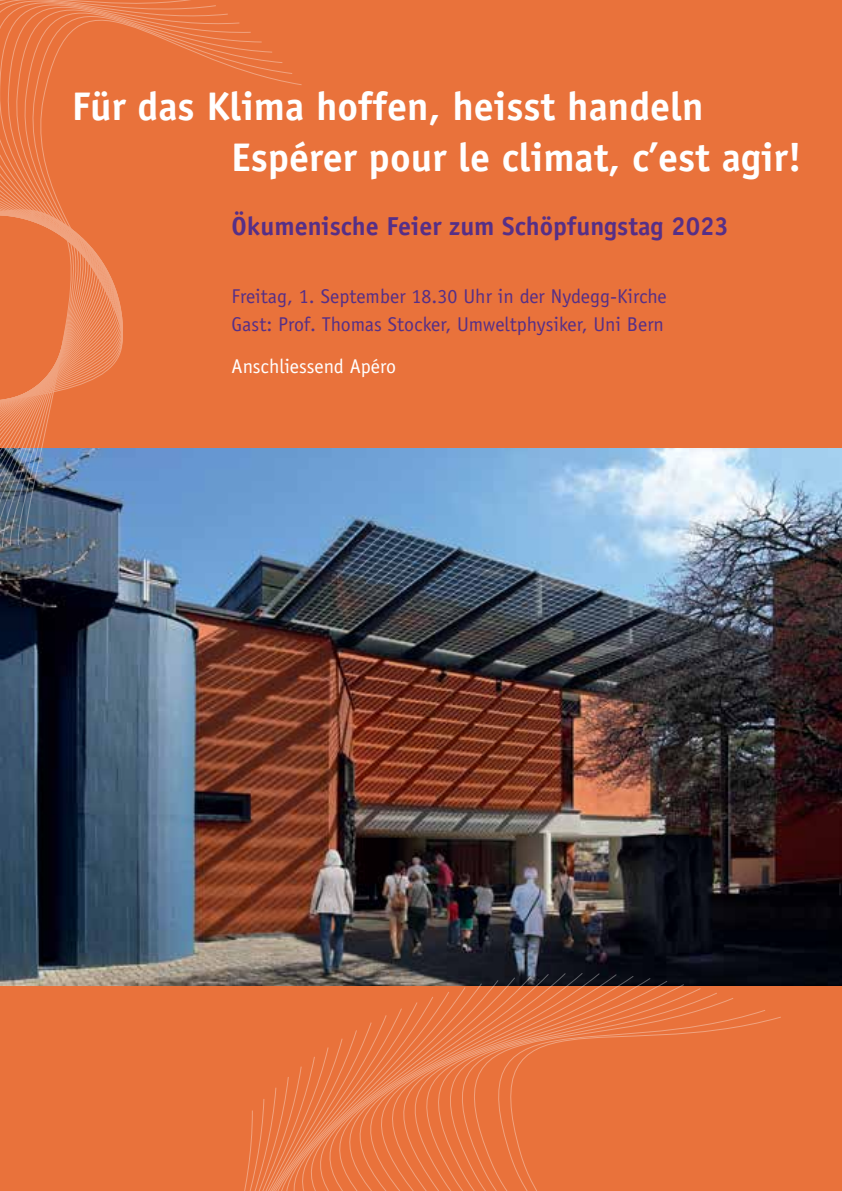
<style>
.page{position:relative;width:842px;height:1191px;background:#e9723b}
.page>*{position:absolute;margin:0;border:0;box-sizing:border-box;transform-origin:0 0}
.t1{font:700 40px/51px "Officina Sans";color:#fff}
.t2{font:700 26px "Officina Sans";color:#562f87}
.t3{font:20px/28px "Officina Sans";color:#562f87}
.t4{font:20px "Officina Sans";color:#fff}
</style>
<div class="page">
<img style="left:0;top:448px;width:842px;height:537px">
<svg style="left:293px;top:83px;width:9px;height:464px"></svg>
<svg style="left:273px;top:71px;width:20px;height:476px"></svg>
<svg style="left:273px;top:61px;width:10px;height:484px"></svg>
<svg style="left:252px;top:51px;width:21px;height:496px"></svg>
<svg style="left:252px;top:41px;width:10px;height:479px"></svg>
<svg style="left:221px;top:13px;width:5px;height:532px"></svg>
<svg style="left:212px;top:5px;width:5px;height:540px"></svg>
<svg style="left:206px;top:5px;width:6px;height:541px"></svg>
<svg style="left:201px;top:6px;width:5px;height:540px"></svg>
<svg style="left:168px;top:7px;width:33px;height:539px"></svg>
<svg style="left:189px;top:0;width:6px;height:545px"></svg>
<svg style="left:182px;top:0;width:7px;height:545px"></svg>
<svg style="left:168px;top:0;width:14px;height:545px"></svg>
<svg style="left:168px;top:0;width:7px;height:544px"></svg>
<svg style="left:154px;top:1px;width:14px;height:545px"></svg>
<svg style="left:154px;top:1px;width:7px;height:544px"></svg>
<svg style="left:146px;top:2px;width:8px;height:544px"></svg>
<svg style="left:138px;top:2px;width:8px;height:544px"></svg>
<svg style="left:130px;top:2px;width:8px;height:544px"></svg>
<svg style="left:0;top:2px;width:130px;height:546px"></svg>
<svg style="left:0;top:2px;width:122px;height:544px"></svg>
<svg style="left:105px;top:2px;width:9px;height:543px"></svg>
<svg style="left:0;top:0;width:105px;height:545px"></svg>
<svg style="left:383px;top:1014px;width:398px;height:7px"></svg>
<svg style="left:368px;top:1021px;width:399px;height:8px"></svg>
<svg style="left:354px;top:1029px;width:373px;height:8px"></svg>
<svg style="left:339px;top:1037px;width:279px;height:9px"></svg>
<svg style="left:325px;top:1046px;width:220px;height:10px"></svg>
<svg style="left:312px;top:1056px;width:215px;height:9px"></svg>
<svg style="left:299px;top:1065px;width:220px;height:11px"></svg>
<svg style="left:286px;top:1076px;width:228px;height:11px"></svg>
<svg style="left:274px;top:1087px;width:238px;height:11px"></svg>
<svg style="left:263px;top:1098px;width:249px;height:11px"></svg>
<svg style="left:244px;top:1109px;width:293px;height:82px"></svg>
<h1 class="t1" style="left:232px;top:80px;width:572px;text-indent:-160px">Für das Klima hoffen, heisst handeln<br>Espérer pour le climat, c’est agir!</h1>
<h2 class="t2" style="left:232px;top:209px;width:499px">Ökumenische Feier zum Schöpfungstag 2023</h2>
<p class="t3" style="left:232px;top:282px;width:437px">Freitag, 1. September 18.30 Uhr in der Nydegg-Kirche<br>Gast: Prof. Thomas Stocker, Umweltphysiker, Uni Bern</p>
<p class="t4" style="left:232px;top:355px;width:166px">Anschliessend Apéro</p>
</div>
